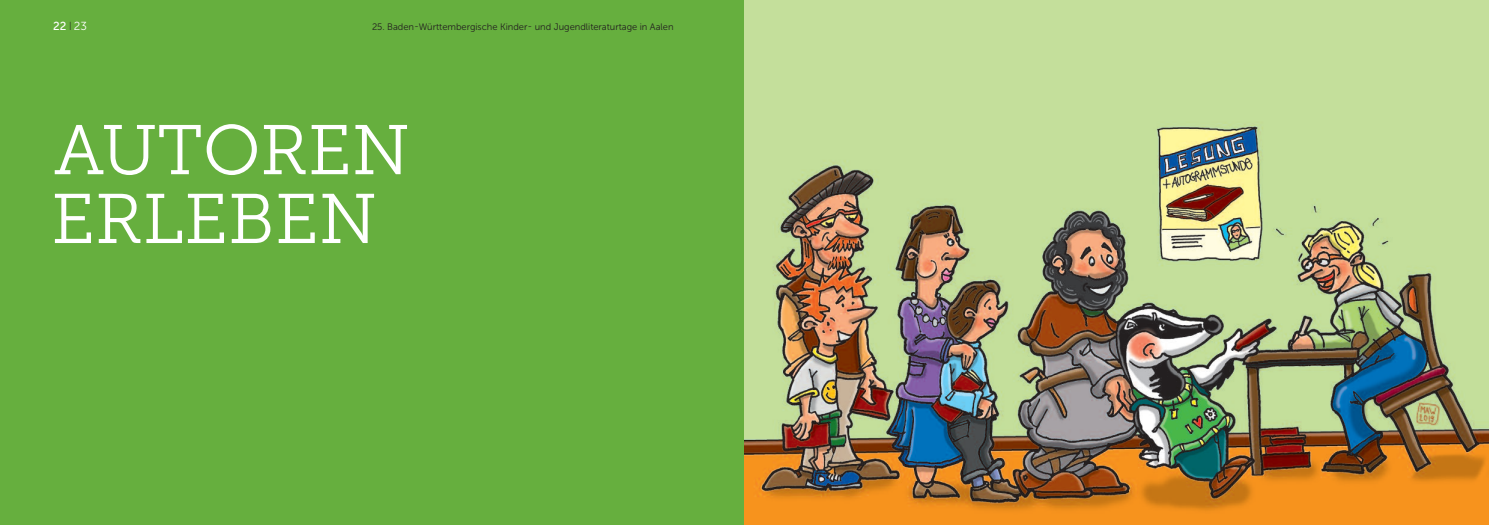
<style>
.page{position:relative;width:1489px;height:525px;background:#fff}
.page>*{position:absolute;margin:0;border:0;box-sizing:border-box;transform-origin:0 0}
.t1{font:70px/68.8px "Museo Slab 300";color:#fff}
.t2{font:11.62px "Museo Sans 500";color:#fff}
.t3{font:9.38px "Museo Sans 300";color:#231f20}
.s1{font-family:"Museo Sans 300";color:#231f20}
.s2{font-family:"Museo Sans 300"}
</style>
<div class="page">
<div style="left:0;top:0;width:744px;height:524px;background:#66af3e"></div>
<img style="left:744px;top:0;width:744px;height:524px">
<p class="t2" style="left:53px;top:19px;width:35px">22 <span class="s1">I</span> <span class="s2">23</span></p>
<p class="t3" style="left:372px;top:21px;width:303px">25. Baden-Württembergische Kinder- und Jugendliteraturtage in Aalen</p>
<h1 class="t1" style="left:51px;top:122px;width:360px">AUTOREN<br>ERLEBEN</h1>
</div>
